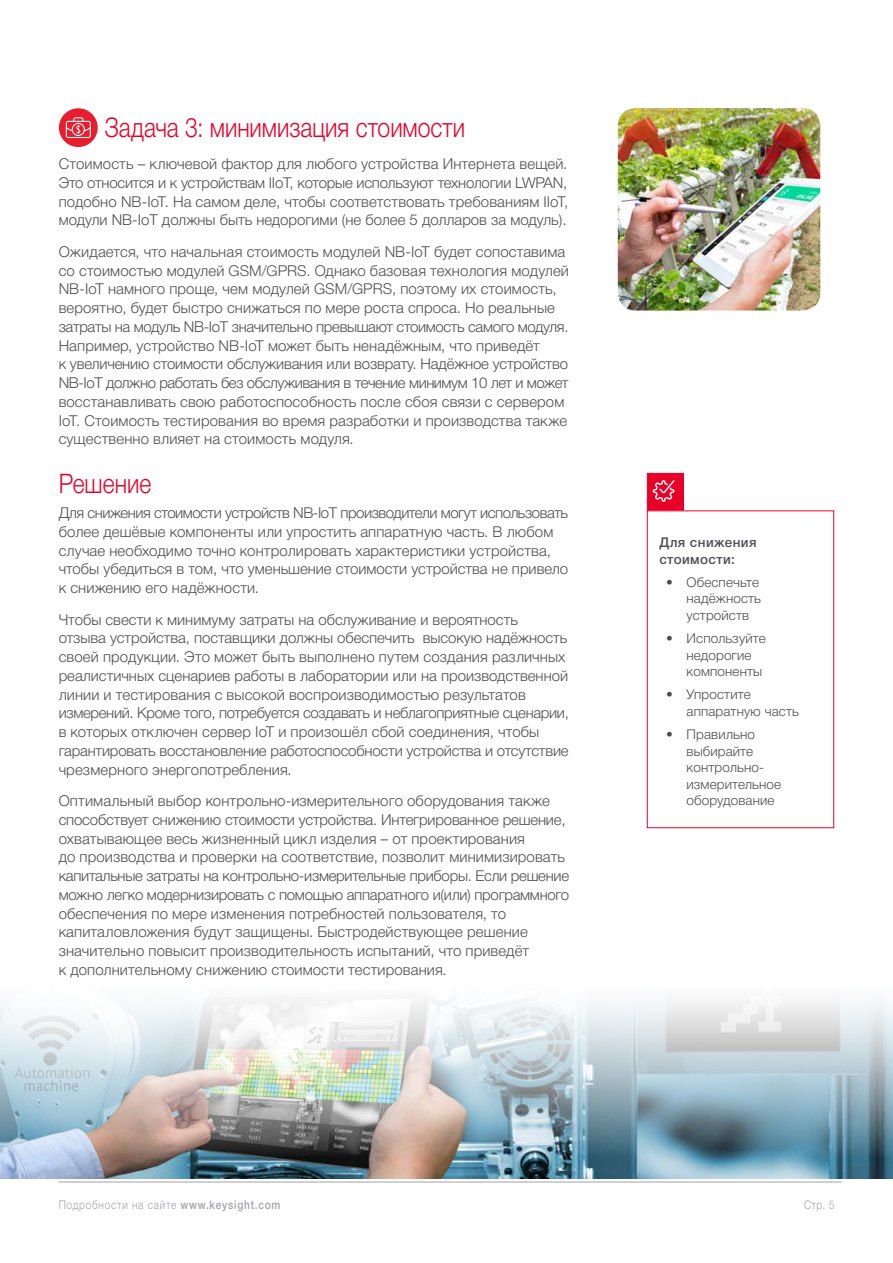
<style>
.page{position:relative;width:893px;height:1263px;background:#fff}
.page>*{position:absolute;margin:0;border:0;box-sizing:border-box;transform-origin:0 0}
.t1{font:300 27px "Helvetica Neue Cyr";color:#e90029;scale:.85 1}
.t2{font:300 15px/18.8px "Helvetica Neue Cyr";color:#4d4d4f}
.t3{font:300 13.5px/16.5px "Helvetica Neue Cyr";letter-spacing:.01em;color:#4d4d4f}
.t4{font:500 13.5px/16.5px "Helvetica Neue Cyr";letter-spacing:.03em;color:#524f56}
.t5{font:300 12px "Helvetica Neue Cyr";letter-spacing:.07em;color:#a4a1a9;scale:.85 1}
.s1{font-weight:500}
</style>
<div class="page">
<hr style="left:59px;top:1182px;width:783px;height:1px;background:#a4a1a9">
<img style="left:0;top:1157px;width:893px;height:21px">
<img style="left:0;top:1000px;width:893px;height:157px">
<div style="left:59px;top:108px;width:39px;height:39px;background:#e81d2d;border-radius:50%"></div>
<svg style="left:66px;top:117px;width:25px;height:21px"></svg>
<div style="left:647px;top:510px;width:187px;height:318px;border:1px solid #e90029"></div>
<div style="left:647px;top:473px;width:37px;height:37px;background:#e90029"></div>
<svg style="left:652px;top:480px;width:23px;height:22px"></svg>
<img style="left:618px;top:108px;width:202px;height:202px">
<h1 class="t1" style="left:104px;top:112px;width:426px">Задача 3: минимизация стоимости</h1>
<p class="t2" style="left:59px;top:154px;width:511px;text-align:justify">Стоимость – ключевой фактор для любого устройства Интернета вещей.<br>Это относится и к устройствам IIoT, которые используют технологии LWPAN, подобно NB-IoT. На самом деле, чтобы соответствовать требованиям IIoT, модули NB-IoT должны быть недорогими (не более 5 долларов за модуль).</p>
<p class="t2" style="left:59px;top:242px;width:512px">Ожидается, что начальная стоимость модулей NB-IoT будет сопоставима со стоимостью модулей GSM/GPRS. Однако базовая технология модулей NB-IoT намного проще, чем модулей GSM/GPRS, поэтому их стоимость, вероятно, будет быстро снижаться по мере роста спроса. Но реальные затраты на модуль NB-IoT значительно превышают стоимость самого модуля.<br>Например, устройство NB-IoT может быть ненадёжным, что приведёт<br>к увеличению стоимости обслуживания или возврату. Надёжное устройство NB-IoT должно работать без обслуживания в течение минимум 10 лет и может восстанавливать свою работоспособность после сбоя связи с сервером IoT. Стоимость тестирования во время разработки и производства также существенно влияет на стоимость модуля.</p>
<h1 class="t1" style="left:59px;top:468px;width:110px">Решение</h1>
<p class="t2" style="left:59px;top:504px;width:511px">Для снижения стоимости устройств NB-IoT производители могут использовать более дешёвые компоненты или упростить аппаратную часть. В любом случае необходимо точно контролировать характеристики устройства, чтобы убедиться в том, что уменьшение стоимости устройства не привело к снижению его надёжности.</p>
<p class="t2" style="left:59px;top:610px;width:512px">Чтобы свести к минимуму затраты на обслуживание и вероятность отзыва устройства, поставщики должны обеспечить высокую надёжность своей продукции. Это может быть выполнено путем создания различных реалистичных сценариев работы в лаборатории или на производственной линии и тестирования с высокой воспроизводимостью результатов измерений. Кроме того, потребуется создавать и неблагоприятные сценарии, в которых отключен сервер IoT и произошёл сбой соединения, чтобы гарантировать восстановление работоспособности устройства и отсутствие чрезмерного энергопотребления.</p>
<p class="t2" style="left:59px;top:792px;width:512px">Оптимальный выбор контрольно-измерительного оборудования также способствует снижению стоимости устройства. Интегрированное решение, охватывающее весь жизненный цикл изделия – от проектирования<br>до производства и проверки на соответствие, позволит минимизировать капитальные затраты на контрольно-измерительные приборы. Если решение можно легко модернизировать с помощью аппаратного и(или) программного обеспечения по мере изменения потребностей пользователя, то капиталовложения будут защищены. Быстродействующее решение значительно повысит производительность испытаний, что приведёт<br>к дополнительному снижению стоимости тестирования.</p>
<p class="t4" style="left:660px;top:534px;width:99px">Для снижения стоимости:</p>
<p class="t3" style="left:687px;top:574px;width:76px;text-indent:-20px">• Обеспечьте надёжность устройств</p>
<p class="t3" style="left:687px;top:630px;width:81px;text-indent:-20px">• Используйте недорогие компоненты</p>
<p class="t3" style="left:687px;top:686px;width:114px;text-indent:-20px">• Упростите аппаратную часть</p>
<p class="t3" style="left:687px;top:726px;width:96px;text-indent:-20px">• Правильно выбирайте контрольно&shy;измерительное оборудование</p>
<p class="t5" style="left:59px;top:1198px;width:262px">Подробности на сайте <span class="s1">www.keysight.com</span></p>
<p class="t5" style="left:804px;top:1198px;width:37px">Стр. 5</p>
</div>
